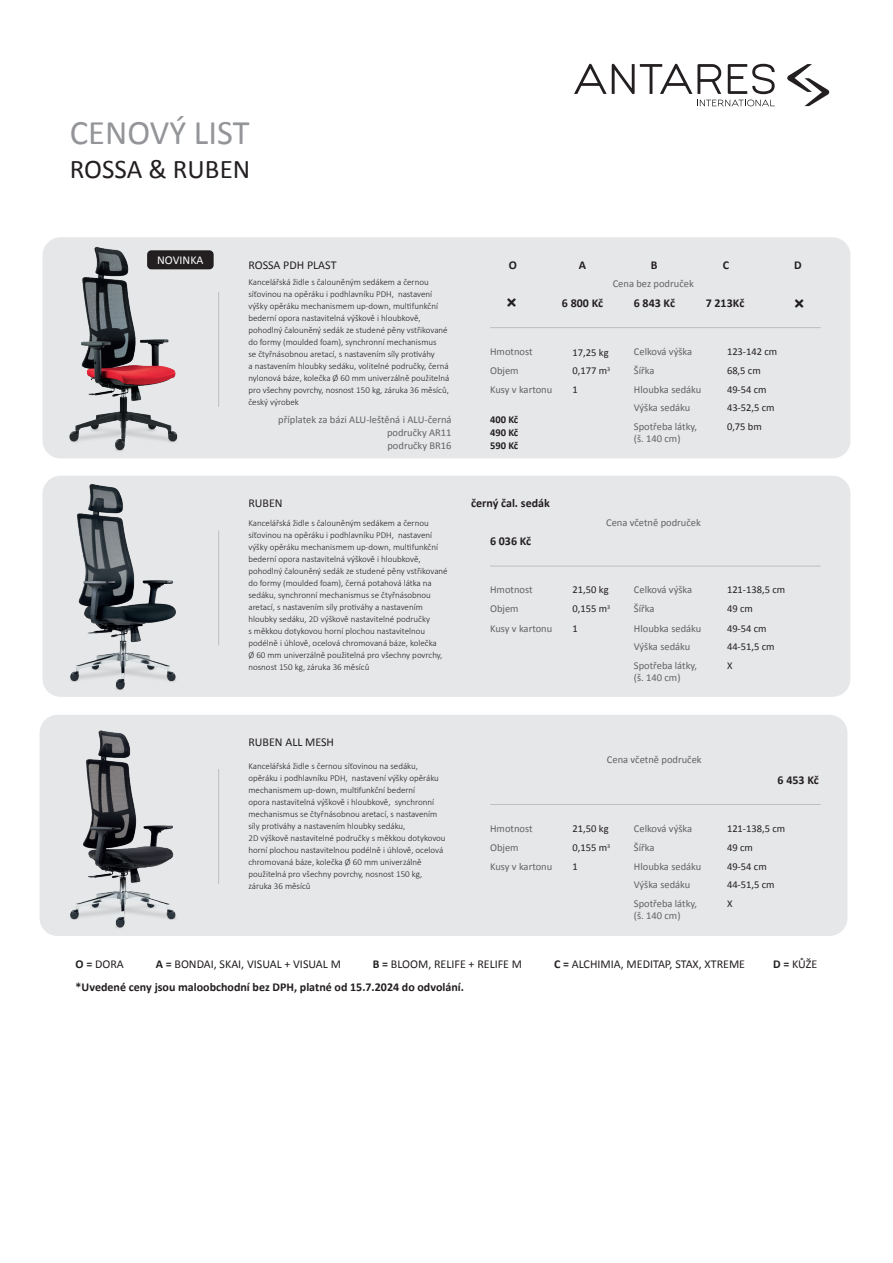
<style>
.page{position:relative;width:893px;height:1263px;background:#fff}
.page>*{position:absolute;margin:0;border:0;box-sizing:border-box;transform-origin:0 0}
.t1{font:34.5px "Calibri";color:#939598}
.t2{font:27px "Calibri";color:#231f20}
.t3{font:12px "Calibri";color:#231f20}
.t4{font:700 12px "Calibri";color:#231f20}
.t5{font:12px "Calibri";color:#fff}
.t6{font:10.5px/19.2px "Calibri";color:#636366}
.t7{font:10.5px/19.2px "Calibri";color:#231f20}
.t8{font:700 10.5px/13px "Calibri";color:#231f20;text-align:justify}
.t9{font:300 9px/12px "Calibri";color:#231f20}
.s1{font-weight:700}
</style>
<div class="page">
<svg style="left:574px;top:64px;width:147px;height:30px"></svg>
<svg style="left:728px;top:64px;width:47px;height:30px"></svg>
<svg style="left:697px;top:100px;width:78px;height:6px"></svg>
<svg style="left:787px;top:64px;width:42px;height:42px"></svg>
<div style="left:43px;top:237px;width:807px;height:221px;background:#e6e7e9;border-radius:18px"></div>
<img style="left:51px;top:246px;width:144px;height:211px">
<hr style="left:218px;top:292px;width:1px;height:115px;background:#939598">
<hr style="left:490px;top:327px;width:331px;height:1px;background:#939598">
<div style="left:147px;top:250px;width:67px;height:19px;background:#231f20;border-radius:4px"></div>
<div style="left:43px;top:476px;width:807px;height:221px;background:#e6e7e9;border-radius:18px"></div>
<img style="left:51px;top:484px;width:125px;height:211px">
<hr style="left:218px;top:530px;width:1px;height:115px;background:#939598">
<hr style="left:490px;top:566px;width:331px;height:1px;background:#939598">
<div style="left:40px;top:715px;width:807px;height:221px;background:#e6e7e9;border-radius:18px"></div>
<img style="left:70px;top:730px;width:106px;height:198px">
<hr style="left:218px;top:769px;width:1px;height:115px;background:#939598">
<hr style="left:490px;top:804px;width:331px;height:1px;background:#939598">
<h1 class="t1" style="left:70px;top:111px;width:181px">CENOVÝ LIST</h1>
<h2 class="t2" style="left:70px;top:152px;width:182px">ROSSA &amp; RUBEN</h2>
<h3 class="t5" style="left:157px;top:253px;width:48px">NOVINKA</h3>
<h3 class="t4" style="left:509px;top:257px;width:10px">O</h3>
<h3 class="t4" style="left:579px;top:257px;width:9px">A</h3>
<h3 class="t4" style="left:562px;top:295px;width:43px">6 800 Kč</h3>
<h3 class="t4" style="left:723px;top:257px;width:8px">C</h3>
<h3 class="t4" style="left:706px;top:294px;width:40px">7 213Kč</h3>
<h3 class="t3" style="left:248px;top:257px;width:90px">ROSSA PDH PLAST</h3>
<h3 class="t4" style="left:651px;top:257px;width:8px">B</h3>
<h3 class="t4" style="left:634px;top:295px;width:43px">6 843 Kč</h3>
<p class="t9" style="left:248px;top:275px;width:202px">Kancelářská židle s čalouněným sedákem a černou síťovinou na opěráku i podhlavníku PDH, nastavení výšky opěráku mechanismem up-down, multifunkční bederní opora nastavitelná výškově i hloubkově, pohodlný čalouněný sedák ze studené pěny vstřikované do formy (moulded foam), synchronní mechanismus<br>se čtyřnásobnou aretací, s nastavením síly protiváhy<br>a nastavením hloubky sedáku, volitelné područky, černá nylonová báze, kolečka Ø 60 mm univerzálně použitelná pro všechny povrchy, nosnost 150 kg, záruka 36 měsíců, český výrobek</p>
<p class="t6" style="left:613px;top:273px;width:83px">Cena bez područek</p>
<p class="t6" style="left:634px;top:341px;width:60px">Celková výška<br>Šířka</p>
<p class="t6" style="left:634px;top:398px;width:58px">Výška sedáku</p>
<p class="t7" style="left:727px;top:341px;width:52px">123-142 cm<br>68,5 cm</p>
<p class="t7" style="left:727px;top:398px;width:49px">43-52,5 cm</p>
<p class="t6" style="left:490px;top:341px;width:44px">Hmotnost</p>
<p class="t7" style="left:573px;top:342px;width:39px;line-height:18.8px">17,25 kg<br>0,177 m<sup>3<br></sup>1</p>
<p class="t6" style="left:490px;top:360px;width:64px">Objem<br>Kusy v kartonu</p>
<p class="t6" style="left:634px;top:379px;width:69px">Hloubka sedáku</p>
<p class="t6" style="left:634px;top:420px;width:65px;line-height:12px">Spotřeba látky, (š. 140 cm)</p>
<p class="t7" style="left:727px;top:379px;width:41px">49-54 cm</p>
<p class="t7" style="left:727px;top:417px;width:36px">0,75 bm</p>
<p class="t6" style="left:278px;top:409px;width:175px">příplatek za bázi ALU-leštěná i ALU-černá</p>
<p class="t8" style="left:490px;top:412px;width:30px">400 Kč 490 Kč 590 Kč</p>
<p class="t6" style="left:387px;top:426px;width:66px;line-height:12.8px">područky AR11 područky BR16</p>
<h3 class="t4" style="left:794px;top:257px;width:9px">D</h3>
<h3 class="t3" style="left:248px;top:496px;width:36px">RUBEN</h3>
<p class="t9" style="left:248px;top:517px;width:201px">Kancelářská židle s čalouněným sedákem a černou síťovinou na opěráku i podhlavníku PDH, nastavení výšky opěráku mechanismem up-down, multifunkční bederní opora nastavitelná výškově i hloubkově, pohodlný čalouněný sedák ze studené pěny vstřikované do formy (moulded foam), černá potahová látka na sedáku, synchronní mechanismus se čtyřnásobnou aretací, s nastavením síly protiváhy a nastavením hloubky sedáku, 2D výškově nastavitelné područky<br>s měkkou dotykovou horní plochou nastavitelnou podélně i úhlově, ocelová chromovaná báze, kolečka<br>Ø 60 mm univerzálně použitelná pro všechny povrchy, nosnost 150 kg, záruka 36 měsíců</p>
<h3 class="t4" style="left:471px;top:496px;width:80px">černý čal. sedák</h3>
<h3 class="t4" style="left:490px;top:534px;width:43px">6 036 Kč</h3>
<p class="t6" style="left:606px;top:512px;width:96px">Cena včetně područek</p>
<p class="t6" style="left:490px;top:580px;width:44px">Hmotnost</p>
<p class="t7" style="left:573px;top:580px;width:39px">21,50 kg<br>0,155 m<sup>3<br></sup>1</p>
<p class="t6" style="left:490px;top:599px;width:64px">Objem<br>Kusy v kartonu</p>
<p class="t6" style="left:634px;top:580px;width:60px">Celková výška<br>Šířka</p>
<p class="t6" style="left:634px;top:636px;width:58px">Výška sedáku</p>
<p class="t6" style="left:634px;top:618px;width:69px">Hloubka sedáku</p>
<p class="t6" style="left:634px;top:659px;width:65px;line-height:12px">Spotřeba látky, (š. 140 cm)</p>
<p class="t7" style="left:727px;top:580px;width:60px">121-138,5 cm<br>49 cm</p>
<p class="t7" style="left:727px;top:636px;width:49px">44-51,5 cm</p>
<p class="t7" style="left:727px;top:618px;width:41px">49-54 cm</p>
<p class="t7" style="left:727px;top:655px;width:7px">X</p>
<h3 class="t3" style="left:248px;top:734px;width:87px">RUBEN ALL MESH</h3>
<p class="t9" style="left:248px;top:760px;width:199px">Kancelářská židle s černou síťovinou na sedáku, opěráku i podhlavníku PDH, nastavení výšky opěráku mechanismem up-down, multifunkční bederní<br>opora nastavitelná výškově i hloubkově, synchronní mechanismus se čtyřnásobnou aretací, s nastavením síly protiváhy a nastavením hloubky sedáku,<br>2D výškově nastavitelné područky s měkkou dotykovou horní plochou nastavitelnou podélně i úhlově, ocelová chromovaná báze, kolečka Ø 60 mm univerzálně použitelná pro všechny povrchy, nosnost 150 kg, záruka 36 měsíců</p>
<p class="t6" style="left:607px;top:750px;width:96px">Cena včetně područek</p>
<p class="t6" style="left:490px;top:818px;width:44px">Hmotnost</p>
<p class="t7" style="left:573px;top:818px;width:39px">21,50 kg<br>0,155 m<sup>3<br></sup>1</p>
<p class="t6" style="left:490px;top:837px;width:64px">Objem<br>Kusy v kartonu</p>
<p class="t6" style="left:634px;top:818px;width:60px">Celková výška<br>Šířka</p>
<p class="t6" style="left:634px;top:874px;width:58px">Výška sedáku</p>
<p class="t6" style="left:634px;top:856px;width:69px">Hloubka sedáku</p>
<p class="t6" style="left:634px;top:897px;width:65px;line-height:12px">Spotřeba látky, (š. 140 cm)</p>
<h3 class="t4" style="left:778px;top:772px;width:43px">6 453 Kč</h3>
<p class="t7" style="left:727px;top:818px;width:60px">121-138,5 cm<br>49 cm</p>
<p class="t7" style="left:727px;top:874px;width:49px">44-51,5 cm</p>
<p class="t7" style="left:727px;top:856px;width:41px">49-54 cm</p>
<p class="t7" style="left:727px;top:894px;width:7px">X</p>
<h3 class="t3" style="left:76px;top:957px;width:50px"><span class="s1">O =</span> DORA</h3>
<h3 class="t3" style="left:156px;top:957px;width:187px"><span class="s1">A =</span> BONDAI, SKAI, VISUAL + VISUAL M</h3>
<h3 class="t3" style="left:373px;top:957px;width:151px"><span class="s1">B =</span> BLOOM, RELIFE + RELIFE M</h3>
<h3 class="t3" style="left:554px;top:957px;width:193px"><span class="s1">C =</span> ALCHIMIA, MEDITAP, STAX, XTREME</h3>
<h3 class="t3" style="left:773px;top:957px;width:46px"><span class="s1">D =</span> KŮŽE</h3>
<h3 class="t4" style="left:76px;top:980px;width:390px">*Uvedené ceny jsou maloobchodní bez DPH, platné od 15.7.2024 do odvolání.</h3>
</div>
